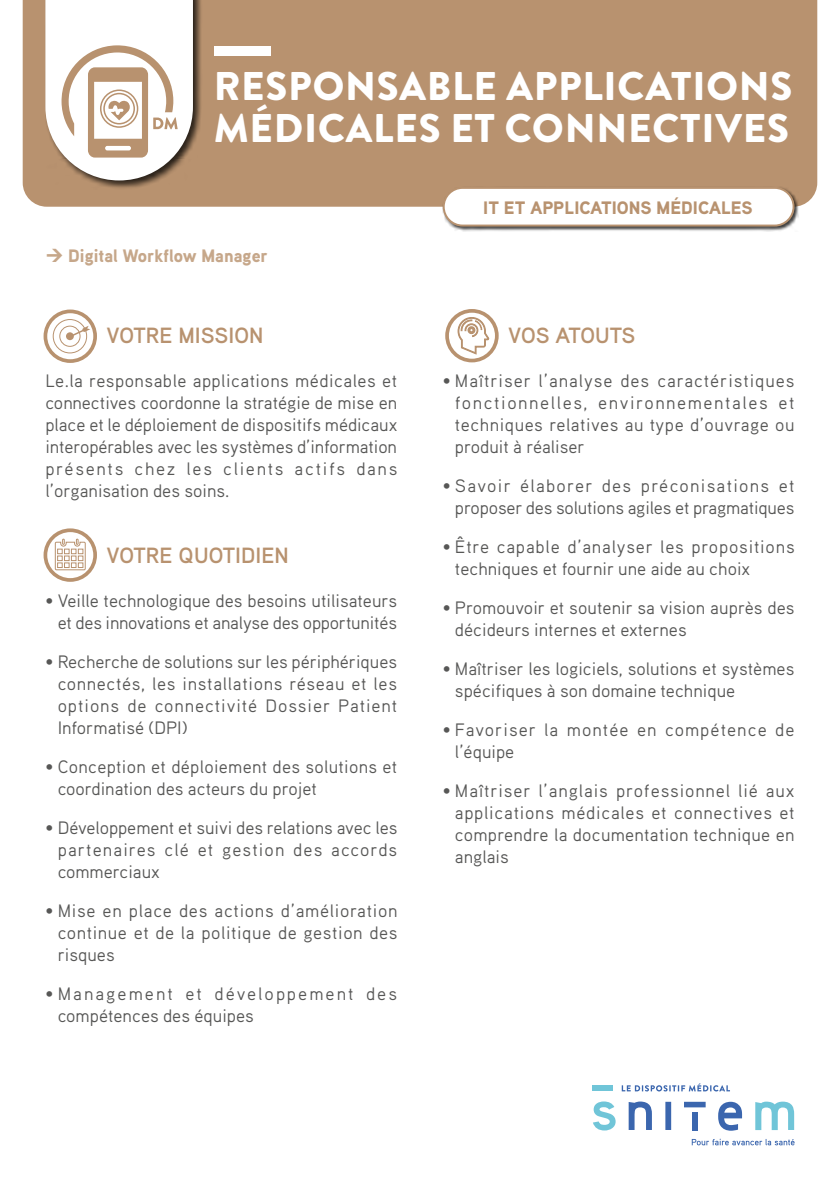
<style>
.page{position:relative;width:840px;height:1191px;background:#fff}
.page>*{position:absolute;margin:0;border:0;box-sizing:border-box;transform-origin:0 0}
.t1{font:900 40px/42px "Brandon Grotesque";letter-spacing:.02em;color:#fff}
.t2{font:700 22px "Aaux Pro";color:#b8926f}
.t3{font:700 22px "Aaux Pro";letter-spacing:-.02em;color:#b8926f}
.t4{font:18px/22px "Aaux Pro";color:#575756;text-align:justify}
.t5{font:18px/22px "Aaux Pro";letter-spacing:.11em;color:#575756}
.t6{font:18px/22px "Aaux Pro";letter-spacing:.055em;color:#575756}
.t7{font:900 18px "Aaux Pro";color:#b8926f}
.t8{font:900 18px "Aaux Pro";color:#c6a78a}
</style>
<div class="page">
<div style="left:23px;top:0;width:793px;height:207px;background:#b8926f"></div>
<div style="left:44px;top:0;width:158px;height:189px;background:#000;opacity:.75"></div>
<div style="left:592px;top:1085px;width:20px;height:5px;background:#70c5d8"></div>
<svg style="left:628px;top:1101px;width:113px;height:29px"></svg>
<svg style="left:621px;top:1083px;width:108px;height:8px"></svg>
<svg style="left:593px;top:1101px;width:22px;height:29px"></svg>
<svg style="left:755px;top:1101px;width:38px;height:29px"></svg>
<div style="left:691px;top:1112px;width:6px;height:18px;background:#3b66ae"></div>
<svg style="left:691px;top:1138px;width:103px;height:7px"></svg>
<svg style="left:45px;top:0;width:148px;height:180px"></svg>
<div style="left:213px;top:46px;width:57px;height:10px;background:#fff"></div>
<div style="left:44px;top:309px;width:53px;height:54px;border:4px solid #b8926f;border-radius:50%"></div>
<div style="left:53px;top:319px;width:34px;height:34px;border:1px solid #b8926f;border-radius:50%"></div>
<div style="left:59px;top:325px;width:21px;height:22px;border:1px solid #b8926f;border-radius:50%"></div>
<div style="left:66px;top:332px;width:8px;height:8px;background:#b8926f;border-radius:50%"></div>
<svg style="left:71px;top:326px;width:19px;height:10px"></svg>
<div style="left:44px;top:528px;width:53px;height:54px;border:4px solid #b8926f;border-radius:50%"></div>
<svg style="left:54px;top:538px;width:32px;height:33px"></svg>
<div style="left:445px;top:309px;width:53px;height:53px;border:4px solid #b8926f;border-radius:50%"></div>
<svg style="left:457px;top:316px;width:33px;height:39px"></svg>
<div style="left:442px;top:186px;width:356px;height:45px;background:#000;opacity:.75"></div>
<div style="left:443px;top:188px;width:350px;height:37px;background:#fff;border-radius:19px"></div>
<div style="left:442px;top:187px;width:352px;height:39px;border:2px solid #b8926f;border-radius:19px"></div>
<h1 class="t1" style="left:213px;top:65px;width:580px">RESPONSABLE APPLICATIONS<br>MÉDICALES ET CONNECTIVES</h1>
<p class="t8" style="left:68px;top:245px;width:201px">Digital Workflow Manager</p>
<p class="t2" style="left:106px;top:326px;width:158px">VOTRE MISSION</p>
<p class="t4" style="left:45px;top:370px;width:353px">Le.la responsable applications médicales et connectives coordonne la stratégie de mise en place et le déploiement de dispositifs médicaux interopérables avec les systèmes d’information présents chez les clients actifs dans l’organisation des soins.</p>
<p class="t2" style="left:106px;top:546px;width:184px">VOTRE QUOTIDIEN</p>
<p class="t4" style="left:45px;top:590px;width:353px;text-align:right">• Veille technologique des besoins utilisateurs et des innovations et analyse des opportunités</p>
<p class="t4" style="left:58px;top:651px;width:341px;text-indent:-12px">• Recherche de solutions sur les périphériques connectés, les installations réseau et les options de connectivité Dossier Patient Informatisé (DPI)</p>
<p class="t4" style="left:58px;top:756px;width:341px;text-indent:-12px">• Conception et déploiement des solutions et coordination des acteurs du projet</p>
<p class="t4" style="left:58px;top:817px;width:341px;text-indent:-12px">• Développement et suivi des relations avec les partenaires clé et gestion des accords commerciaux</p>
<p class="t4" style="left:58px;top:900px;width:341px;text-indent:-12px">• Mise en place des actions d’amélioration continue et de la politique de gestion des risques</p>
<p class="t5" style="left:58px;top:983px;width:341px;text-indent:-12px">• Management et développement des compétences des équipes</p>
<p class="t7" style="left:483px;top:197px;width:270px">IT ET APPLICATIONS MÉDICALES</p>
<p class="t3" style="left:508px;top:326px;width:129px">VOS ATOUTS</p>
<p class="t4" style="left:454px;top:370px;width:341px;text-indent:-12px">• Maîtriser l’analyse des caractéristiques fonctionnelles, environnementales et techniques relatives au type d’ouvrage ou produit à réaliser</p>
<p class="t4" style="left:442px;top:475px;width:353px;text-align:right">• Savoir élaborer des préconisations et proposer des solutions agiles et pragmatiques</p>
<p class="t4" style="left:454px;top:536px;width:341px;text-indent:-12px">• Être capable d’analyser les propositions techniques et fournir une aide au choix</p>
<p class="t4" style="left:454px;top:597px;width:341px;text-indent:-12px">• Promouvoir et soutenir sa vision auprès des décideurs internes et externes</p>
<p class="t4" style="left:454px;top:658px;width:341px;text-indent:-12px">• Maîtriser les logiciels, solutions et systèmes spécifiques à son domaine technique</p>
<p class="t6" style="left:454px;top:719px;width:341px;text-indent:-12px">• Favoriser la montée en compétence de l’équipe</p>
<p class="t4" style="left:454px;top:780px;width:341px;text-indent:-12px">• Maîtriser l’anglais professionnel lié aux applications médicales et connectives et comprendre la documentation technique en anglais</p>
</div>
